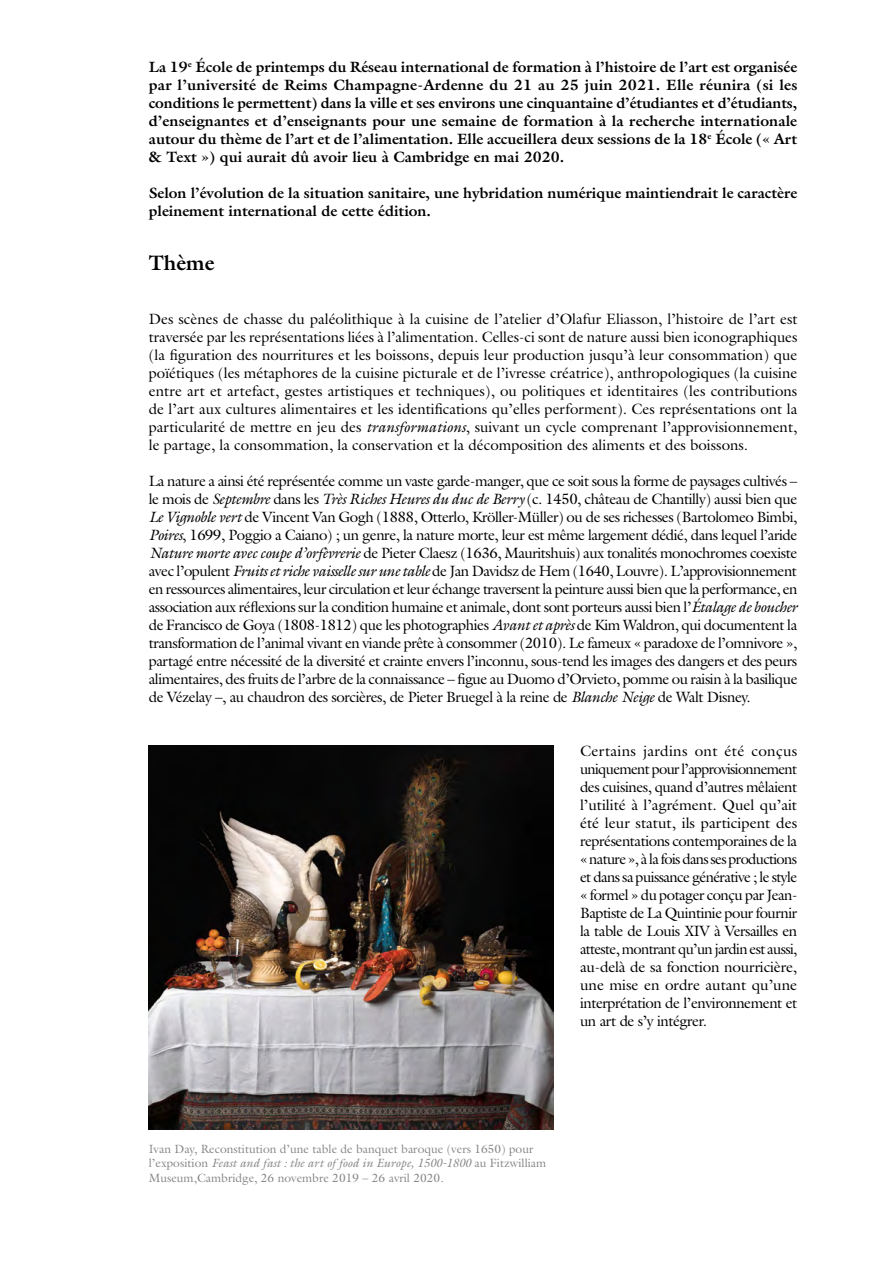
<style>
.page{position:relative;width:893px;height:1263px;background:#fff}
.page>*{position:absolute;margin:0;border:0;box-sizing:border-box;transform-origin:0 0}
.t1{font:700 21px "Galliard Std";color:#000}
.t2{font:15px/18px "Galliard Std";letter-spacing:-.03em;color:#000;text-align:justify}
.t3{font:700 15px/18px "Galliard Std";color:#000;text-align:justify}
.t4{font:12px/14.4px "Galliard Std";color:#878787}
.s1{font-style:italic}
</style>
<div class="page">
<img style="left:149px;top:746px;width:405px;height:383px">
<p class="t3" style="left:149px;top:58px;width:650px">La 19<sup>e</sup> École de printemps du Réseau international de formation à l’histoire de l’art est organisée par l’université de Reims Champagne-Ardenne du 21 au 25 juin 2021. Elle réunira (si les conditions le permettent) dans la ville et ses environs une cinquantaine d’étudiantes et d’étudiants, d’enseignantes et d’enseignants pour une semaine de formation à la recherche internationale autour du thème de l’art et de l’alimentation. Elle accueillera deux sessions de la 18<sup>e</sup> École (« Art &amp; Text ») qui aurait dû avoir lieu à Cambridge en mai 2020.</p>
<p class="t3" style="left:149px;top:184px;width:650px">Selon l’évolution de la situation sanitaire, une hybridation numérique maintiendrait le caractère pleinement international de cette édition.</p>
<h1 class="t1" style="left:149px;top:249px;width:67px">Thème</h1>
<p class="t2" style="left:149px;top:310px;width:650px">Des scènes de chasse du paléolithique à la cuisine de l’atelier d’Olafur Eliasson, l’histoire de l’art est traversée par les représentations liées à l’alimentation. Celles-ci sont de nature aussi bien iconographiques (la figuration des nourritures et les boissons, depuis leur production jusqu’à leur consommation) que poïétiques (les métaphores de la cuisine picturale et de l’ivresse créatrice), anthropologiques (la cuisine entre art et artefact, gestes artistiques et techniques), ou politiques et identitaires (les contributions de l’art aux cultures alimentaires et les identifications qu’elles performent). Ces représentations ont la particularité de mettre en jeu des <span class="s1">transformations</span>, suivant un cycle comprenant l’approvisionnement, le partage, la consommation, la conservation et la décomposition des aliments et des boissons.</p>
<p class="t2" style="left:149px;top:472px;width:650px">La nature a ainsi été représentée comme un vaste garde-manger, que ce soit sous la forme de paysages cultivés – le mois de <span class="s1">Septembre</span> dans les <span class="s1">Très Riches Heures du duc de Berry</span> (c. 1450, château de Chantilly) aussi bien que <span class="s1">Le Vignoble vert</span> de Vincent Van Gogh (1888, Otterlo, Kröller-Müller) ou de ses richesses (Bartolomeo Bimbi, <span class="s1">Poires</span>, 1699, Poggio a Caiano) ; un genre, la nature morte, leur est même largement dédié, dans lequel l’aride <span class="s1">Nature morte avec coupe d’orfèvrerie</span> de Pieter Claesz (1636, Mauritshuis) aux tonalités monochromes coexiste avec l’opulent <span class="s1">Fruits et riche vaisselle sur une table</span> de Jan Davidsz de Hem (1640, Louvre). L’approvisionnement en ressources alimentaires, leur circulation et leur échange traversent la peinture aussi bien que la performance, en association aux réflexions sur la condition humaine et animale, dont sont porteurs aussi bien l’<span class="s1">Étalage de boucher </span>de Francisco de Goya (1808-1812) que les photographies <span class="s1">Avant et après</span> de Kim Waldron, qui documentent la transformation de l’animal vivant en viande prête à consommer (2010). Le fameux « paradoxe de l’omnivore », partagé entre nécessité de la diversité et crainte envers l’inconnu, sous-tend les images des dangers et des peurs alimentaires, des fruits de l’arbre de la connaissance – figue au Duomo d’Orvieto, pomme ou raisin à la basilique de Vézelay –, au chaudron des sorcières, de Pieter Bruegel à la reine de <span class="s1">Blanche Neige</span> de Walt Disney.</p>
<p class="t2" style="left:580px;top:742px;width:219px">Certains jardins ont été conçus uniquement pour l’approvisionnement des cuisines, quand d’autres mêlaient l’utilité à l’agrément. Quel qu’ait été leur statut, ils participent des représentations contemporaines de la « nature », à la fois dans ses productions et dans sa puissance générative ; le style « formel » du potager conçu par Jean-Baptiste de La Quintinie pour fournir la table de Louis XIV à Versailles en atteste, montrant qu’un jardin est aussi, au-delà de sa fonction nourricière, une mise en ordre autant qu’une interprétation de l’environnement et un art de s’y intégrer.</p>
<p class="t4" style="left:149px;top:1141px;width:399px">Ivan Day, Reconstitution d’une table de banquet baroque (vers 1650) pour l’exposition <span class="s1">Feast and fast : the art of food in Europe, 1500-1800</span> au Fitzwilliam<br>Museum,Cambridge, 26 novembre 2019 – 26 avril 2020.</p>
</div>
